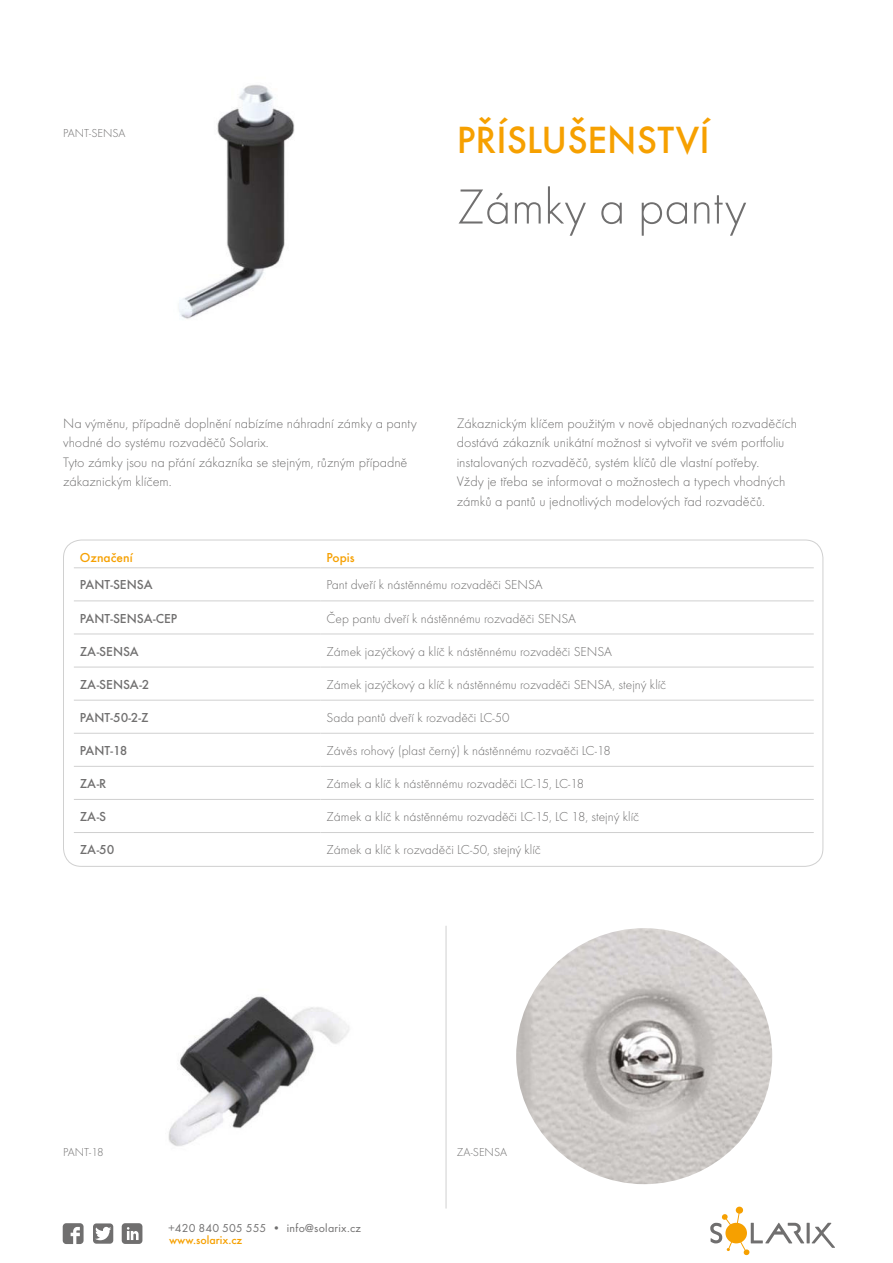
<style>
.page{position:relative;width:893px;height:1263px;background:#fff}
.page>*{position:absolute;margin:0;border:0;box-sizing:border-box;transform-origin:0 0}
.t1{font:51px "Futura TEE Ligh";color:#706f6f}
.t2{font:500 39.3px "Futura TEE";color:#f6a000}
.t3{font:14.25px/19.5px "Futura TEE Ligh";color:#706f6f}
.t4{font:13.5px "Futura TEE Ligh";color:#706f6f}
.t5{font:500 13.5px "Futura TEE";color:#706f6f}
.t6{font:500 13.5px "Futura TEE";color:#f6a000}
.t7{font:12px "Futura TEE";letter-spacing:.025em;color:#706f6f}
.t8{font:12px "Futura TEE Ligh";color:#706f6f}
.t9{font:500 12px "Futura TEE";color:#f6a000}
</style>
<div class="page">
<svg style="left:122px;top:1223px;width:20px;height:21px"></svg>
<svg style="left:93px;top:1223px;width:20px;height:21px"></svg>
<svg style="left:63px;top:1223px;width:21px;height:21px"></svg>
<img style="left:179px;top:85px;width:116px;height:234px">
<hr style="left:74px;top:601px;width:246px;height:1px;background:#d0d0d0">
<hr style="left:320px;top:601px;width:494px;height:1px;background:#d0d0d0">
<hr style="left:320px;top:733px;width:494px;height:1px;background:#d0d0d0">
<hr style="left:320px;top:766px;width:494px;height:1px;background:#d0d0d0">
<hr style="left:74px;top:567px;width:246px;height:1px;background:#d0d0d0">
<hr style="left:320px;top:567px;width:494px;height:1px;background:#d0d0d0">
<hr style="left:74px;top:634px;width:246px;height:1px;background:#d0d0d0">
<hr style="left:320px;top:634px;width:494px;height:1px;background:#d0d0d0">
<hr style="left:74px;top:667px;width:246px;height:1px;background:#d0d0d0">
<hr style="left:320px;top:667px;width:494px;height:1px;background:#d0d0d0">
<hr style="left:74px;top:733px;width:246px;height:1px;background:#d0d0d0">
<hr style="left:74px;top:766px;width:246px;height:1px;background:#d0d0d0">
<hr style="left:74px;top:799px;width:246px;height:1px;background:#d0d0d0">
<hr style="left:320px;top:799px;width:494px;height:1px;background:#d0d0d0">
<hr style="left:74px;top:832px;width:246px;height:1px;background:#d0d0d0">
<hr style="left:320px;top:832px;width:494px;height:1px;background:#d0d0d0">
<hr style="left:74px;top:700px;width:246px;height:1px;background:#d0d0d0">
<hr style="left:320px;top:700px;width:494px;height:1px;background:#d0d0d0">
<svg style="left:516px;top:838px;width:319px;height:418px"></svg>
<img style="left:516px;top:928px;width:256px;height:256px;border-radius:128px">
<img style="left:168px;top:996px;width:181px;height:150px">
<hr style="left:446px;top:926px;width:1px;height:282px;background:#d0d0d0">
<p class="t8" style="left:63px;top:126px;width:64px">PANT-SENSA</p>
<h2 class="t2" style="left:457px;top:117px;width:254px">PřÍSLUŠENSTVÍ</h2>
<h1 class="t1" style="left:457px;top:180px;width:291px">Zámky a panty</h1>
<p class="t3" style="left:63px;top:414px;width:355px">Na výměnu, případně doplnění nabízíme náhradní zámky a panty vhodné do systému rozvaděčů Solarix.<br>Tyto zámky jsou na přání zákazníka se stejným, různým případně zákaznickým klíčem.</p>
<p class="t3" style="left:457px;top:414px;width:342px">Zákaznickým klíčem použitým v nově objednaných rozvaděčích dostává zákazník unikátní možnost si vytvořit ve svém portfoliu instalovaných rozvaděčů, systém klíčů dle vlastní potřeby.<br>Vždy je třeba se informovat o možnostech a typech vhodných zámků a pantů u jednotlivých modelových řad rozvaděčů.</p>
<p class="t6" style="left:80px;top:549px;width:54px">Označení</p>
<p class="t6" style="left:326px;top:549px;width:30px">Popis</p>
<p class="t5" style="left:80px;top:577px;width:74px">PANT-SENSA</p>
<p class="t4" style="left:326px;top:578px;width:218px">Pant dveří k nástěnnému rozvaděči SENSA</p>
<p class="t5" style="left:80px;top:610px;width:99px">PANT-SENSA-CEP</p>
<p class="t4" style="left:326px;top:611px;width:251px">Čep pantu dveří k nástěnnému rozvaděči SENSA</p>
<p class="t5" style="left:80px;top:643px;width:60px">ZA-SENSA</p>
<p class="t4" style="left:326px;top:644px;width:287px">Zámek jazýčkový a klíč k nástěnnému rozvaděči SENSA</p>
<p class="t5" style="left:80px;top:676px;width:71px">ZA-SENSA-2</p>
<p class="t4" style="left:326px;top:677px;width:341px">Zámek jazýčkový a klíč k nástěnnému rozvaděči SENSA, stejný klíč</p>
<p class="t5" style="left:80px;top:709px;width:70px">PANT-50-2-Z</p>
<p class="t4" style="left:326px;top:710px;width:185px">Sada pantů dveří k rozvaděči LC-50</p>
<p class="t5" style="left:80px;top:742px;width:49px">PANT-18</p>
<p class="t4" style="left:326px;top:743px;width:286px">Závěs rohový (plast černý) k nástěnnému rozvaěči LC-18</p>
<p class="t5" style="left:80px;top:775px;width:28px">ZA-R</p>
<p class="t4" style="left:326px;top:776px;width:259px">Zámek a klíč k nástěnnému rozvaděči LC-15, LC-18</p>
<p class="t5" style="left:80px;top:809px;width:28px">ZA-S</p>
<p class="t4" style="left:326px;top:810px;width:314px">Zámek a klíč k nástěnnému rozvaděči LC-15, LC 18, stejný klíč</p>
<p class="t5" style="left:80px;top:842px;width:36px">ZA-50</p>
<p class="t4" style="left:326px;top:843px;width:216px">Zámek a klíč k rozvaděči LC-50, stejný klíč</p>
<p class="t8" style="left:63px;top:1146px;width:42px">PANT-18</p>
<p class="t7" style="left:168px;top:1220px;width:194px">+420 840 505 555 • info@solarix.cz</p>
<p class="t9" style="left:169px;top:1233px;width:75px">www.solarix.cz</p>
<p class="t8" style="left:457px;top:1146px;width:52px">ZA-SENSA</p>
</div>
